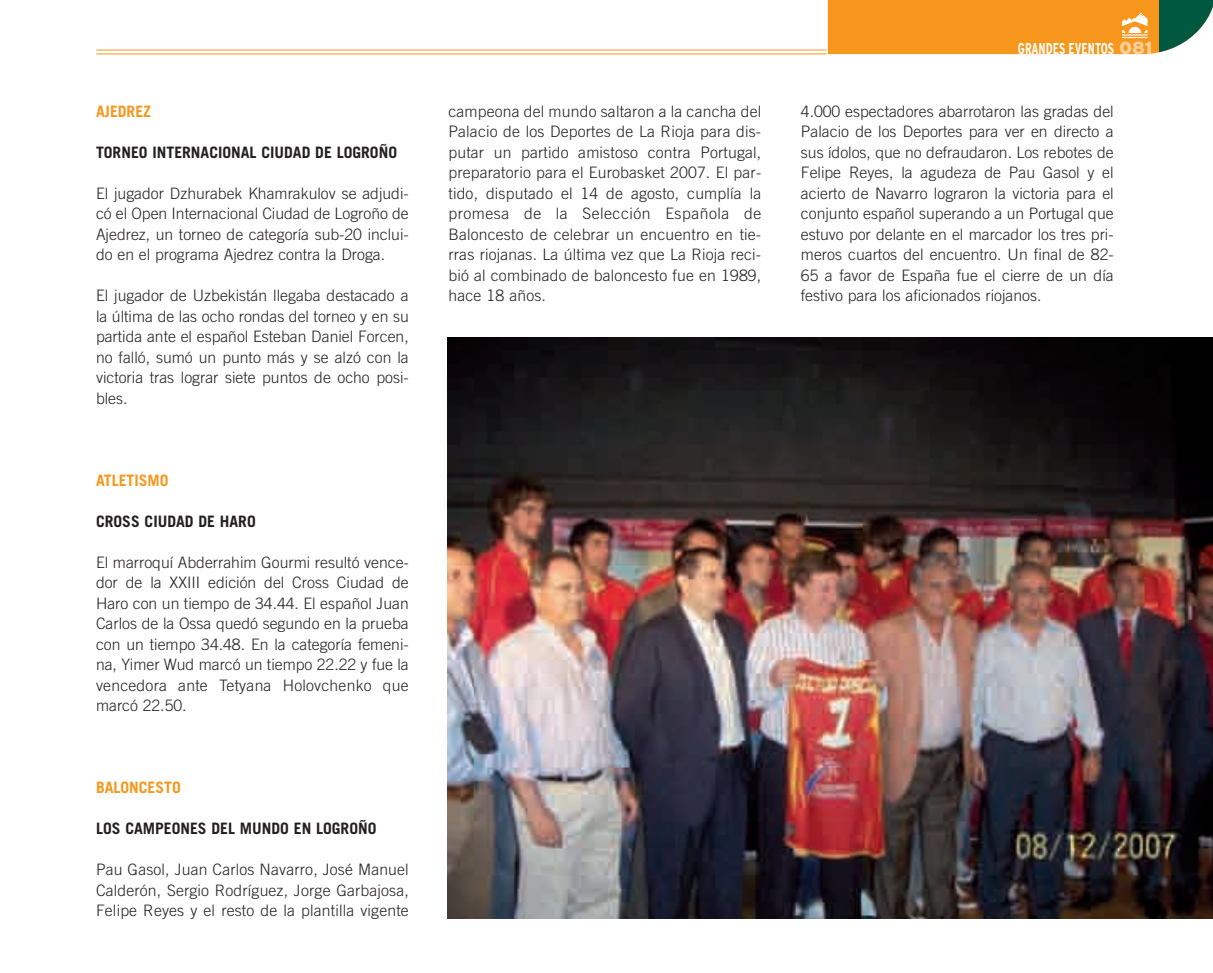
<style>
.page{position:relative;width:1213px;height:973px;background:#fff}
.page>*{position:absolute;margin:0;border:0;box-sizing:border-box;transform-origin:0 0}
.t1{font:300 15.75px/20.5px "Trade Gothic";color:#231f20;text-align:justify}
.t2{font:700 15.75px "Trade Gothic";color:#231f20}
.t3{font:700 15.75px "Trade Gothic";color:#f7971d}
.t4{font:700 condensed 15.75px "Interstate";color:#fff;scale:.84 1}
.s1{font-weight:900;font-stretch:normal;font-size:17.5px;color:#fdd19e}
</style>
<div class="page">
<hr style="left:96px;top:53px;width:730px;height:1px;background:#f7971d">
<svg style="left:828px;top:0;width:385px;height:54px;background:#e0962b"></svg>
<hr style="left:96px;top:50px;width:730px;height:1px;background:#f7971d">
<img style="left:448px;top:337px;width:765px;height:580px">
<p class="t3" style="left:96px;top:106px;width:57px">AJEDREZ</p>
<p class="t2" style="left:96px;top:146px;width:303px">TORNEO INTERNACIONAL CIUDAD DE LOGROÑO</p>
<p class="t1" style="left:96px;top:184px;width:314px">El jugador Dzhurabek Khamrakulov se adjudi&shy;có el Open Internacional Ciudad de Logroño de Ajedrez, un torneo de categoría sub-20 inclui&shy;do en el programa Ajedrez contra la Droga.</p>
<p class="t1" style="left:96px;top:287px;width:314px">El jugador de Uzbekistán llegaba destacado a la última de las ocho rondas del torneo y en su partida ante el español Esteban Daniel Forcen, no falló, sumó un punto más y se alzó con la victoria tras lograr siete puntos de ocho posi&shy;bles.</p>
<p class="t3" style="left:96px;top:474px;width:74px">ATLETISMO</p>
<p class="t2" style="left:96px;top:515px;width:161px">CROSS CIUDAD DE HARO</p>
<p class="t1" style="left:96px;top:553px;width:314px">El marroquí Abderrahim Gourmi resultó vence&shy;dor de la XXIII edición del Cross Ciudad de Haro con un tiempo de 34.44. El español Juan Carlos de la Ossa quedó segundo en la prueba con un tiempo 34.48. En la categoría femeni&shy;na, Yimer Wud marcó un tiempo 22.22 y fue la vencedora ante Tetyana Holovchenko que marcó 22.50.</p>
<p class="t3" style="left:96px;top:781px;width:86px">BALONCESTO</p>
<p class="t2" style="left:96px;top:822px;width:282px">LOS CAMPEONES DEL MUNDO EN LOGROÑO</p>
<p class="t1" style="left:96px;top:860px;width:314px">Pau Gasol, Juan Carlos Navarro, José Manuel Calderón, Sergio Rodríguez, Jorge Garbajosa, Felipe Reyes y el resto de la plantilla vigente</p>
<p class="t4" style="left:1018px;top:42px;width:161px">GRANDES EVENTOS <span class="s1">081</span></p>
<p class="t1" style="left:448px;top:102px;width:314px">campeona del mundo saltaron a la cancha del Palacio de los Deportes de La Rioja para dis&shy;putar un partido amistoso contra Portugal, preparatorio para el Eurobasket 2007. El par&shy;tido, disputado el 14 de agosto, cumplía la promesa de la Selección Española de Baloncesto de celebrar un encuentro en tie&shy;rras riojanas. La última vez que La Rioja reci&shy;bió al combinado de baloncesto fue en 1989, hace 18 años.</p>
<p class="t1" style="left:801px;top:102px;width:314px">4.000 espectadores abarrotaron las gradas del Palacio de los Deportes para ver en directo a sus ídolos, que no defraudaron. Los rebotes de Felipe Reyes, la agudeza de Pau Gasol y el acierto de Navarro lograron la victoria para el conjunto español superando a un Portugal que estuvo por delante en el marcador los tres pri&shy;meros cuartos del encuentro. Un final de 82- 65 a favor de España fue el cierre de un día festivo para los aficionados riojanos.</p>
</div>
